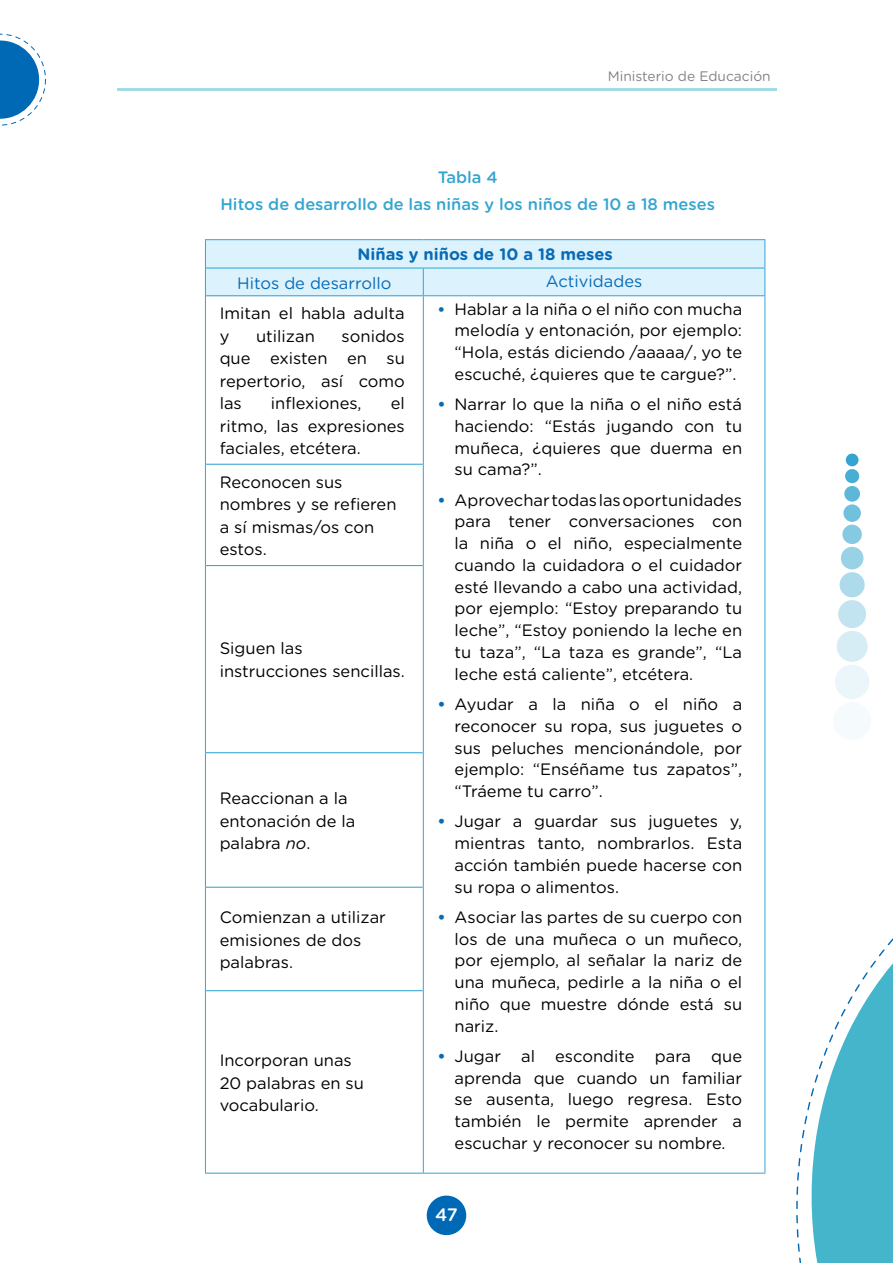
<style>
.page{position:relative;width:893px;height:1263px;background:#fff}
.page>*{position:absolute;margin:0;border:0;box-sizing:border-box;transform-origin:0 0}
.t1{font:500 18px "Gotham Rounded";color:#fff}
.t2{font:16.5px/21.8px "Gotham Rounded";color:#000;text-align:justify}
.t3{font:500 16.5px/26.7px "Gotham Rounded";color:#34a5d0;text-align:center}
.t4{font:16.5px "Gotham Rounded";color:#086bb5}
.t5{font:700 16.5px "Gotham Rounded";color:#086bb5}
.t6{font:13.8px "Gotham Rounded";color:#808285}
.s1{font-weight:700;font-size:15.75px;color:#086bb5}
.s2{font-weight:700;color:#086bb5}
.s3{font-style:italic}
</style>
<div class="page">
<svg style="left:796px;top:938px;width:97px;height:325px"></svg>
<svg style="left:0;top:34px;width:46px;height:92px"></svg>
<div style="left:833px;top:702px;width:38px;height:38px;background:#f5fafc;border-radius:50%"></div>
<div style="left:835px;top:665px;width:34px;height:34px;background:#ebf6fa;border-radius:50%"></div>
<div style="left:837px;top:631px;width:31px;height:31px;background:#d7edf5;border-radius:50%"></div>
<div style="left:838px;top:600px;width:28px;height:28px;background:#c2e4f0;border-radius:50%"></div>
<div style="left:840px;top:572px;width:25px;height:25px;background:#aedbec;border-radius:50%"></div>
<div style="left:841px;top:547px;width:22px;height:22px;background:#99d2e7;border-radius:50%"></div>
<div style="left:842px;top:525px;width:20px;height:19px;background:#85c9e2;border-radius:50%"></div>
<svg style="left:844px;top:486px;width:16px;height:16px"></svg>
<div style="left:845px;top:469px;width:14px;height:14px;background:#48aed4;border-radius:50%"></div>
<div style="left:846px;top:454px;width:12px;height:12px;background:#34a5d0;border-radius:50%"></div>
<svg style="left:843px;top:504px;width:18px;height:18px"></svg>
<div style="left:427px;top:1195px;width:39px;height:40px;background:#0069b5;border-radius:50%"></div>
<hr style="left:117px;top:88px;width:659px;height:3px;background:#45b5cb">
<hr style="left:206px;top:464px;width:217px;height:1px;background:#34a5d0">
<hr style="left:206px;top:565px;width:217px;height:1px;background:#34a5d0">
<hr style="left:206px;top:752px;width:217px;height:1px;background:#34a5d0">
<hr style="left:206px;top:887px;width:217px;height:1px;background:#34a5d0">
<hr style="left:206px;top:990px;width:217px;height:1px;background:#34a5d0">
<hr style="left:205px;top:1172px;width:218px;height:2px;background:#34a5d0">
<hr style="left:205px;top:296px;width:1px;height:168px;background:#34a5d0">
<hr style="left:205px;top:464px;width:1px;height:102px;background:#34a5d0">
<hr style="left:205px;top:566px;width:1px;height:187px;background:#34a5d0">
<hr style="left:205px;top:753px;width:1px;height:134px;background:#34a5d0">
<hr style="left:205px;top:887px;width:1px;height:104px;background:#34a5d0">
<hr style="left:205px;top:991px;width:1px;height:181px;background:#34a5d0">
<hr style="left:205px;top:239px;width:218px;height:1px;background:#34a5d0">
<hr style="left:423px;top:239px;width:342px;height:1px;background:#34a5d0">
<div style="left:205px;top:240px;width:560px;height:56px;background:#dcf2fd"></div>
<hr style="left:423px;top:268px;width:342px;height:1px;background:#34a5d0">
<hr style="left:206px;top:267px;width:217px;height:2px;background:#34a5d0">
<hr style="left:423px;top:295px;width:342px;height:1px;background:#34a5d0">
<hr style="left:423px;top:296px;width:1px;height:168px;background:#34a5d0">
<hr style="left:764px;top:296px;width:1px;height:168px;background:#34a5d0">
<hr style="left:423px;top:464px;width:1px;height:102px;background:#34a5d0">
<hr style="left:764px;top:464px;width:1px;height:102px;background:#34a5d0">
<hr style="left:423px;top:566px;width:1px;height:187px;background:#34a5d0">
<hr style="left:764px;top:566px;width:1px;height:187px;background:#34a5d0">
<hr style="left:423px;top:753px;width:1px;height:134px;background:#34a5d0">
<hr style="left:764px;top:753px;width:1px;height:134px;background:#34a5d0">
<hr style="left:423px;top:887px;width:1px;height:104px;background:#34a5d0">
<hr style="left:764px;top:887px;width:1px;height:104px;background:#34a5d0">
<hr style="left:423px;top:991px;width:1px;height:182px;background:#34a5d0">
<hr style="left:764px;top:991px;width:1px;height:182px;background:#34a5d0">
<hr style="left:423px;top:1173px;width:342px;height:1px;background:#34a5d0">
<p class="t6" style="left:608px;top:67px;width:164px">Ministerio de Educación</p>
<p class="t3" style="left:220px;top:163px;width:496px">Tabla 4<br>Hitos de desarrollo de las niñas y los niños de 10 a 18 meses</p>
<p class="t5" style="left:357px;top:243px;width:257px">Niñas y niños de 10 a 18 meses</p>
<p class="t4" style="left:237px;top:271px;width:156px">Hitos de desarrollo</p>
<p class="t4" style="left:546px;top:270px;width:98px">Actividades</p>
<p class="t2" style="left:220px;top:301px;width:187px;line-height:22.5px">Imitan el habla adulta y</p>
<p class="t2" style="left:455px;top:297px;width:289px;text-indent:-17px"><span class="s1">•</span> Hablar a la niña o el niño con mucha melodía y entonación, por ejemplo: “Hola, estás diciendo /aaaaa/, yo te escuché, ¿quieres que te cargue?”.</p>
<p class="t2" style="left:455px;top:393px;width:289px;text-indent:-17px"><span class="s2">•</span> Narrar lo que la niña o el niño está haciendo: “Estás jugando con tu muñeca, ¿quieres que duerma en su cama?”.</p>
<p class="t2" style="left:455px;top:488px;width:289px;text-indent:-17px"><span class="s2">•</span> Aprovechar todas las oportunidades para tener conversaciones con la niña o el niño, especialmente cuando la cuidadora o el cuidador esté llevando a cabo una actividad, por ejemplo: “Estoy preparando tu leche”, “Estoy poniendo la leche en tu taza”, “La taza es grande”, “La leche está caliente”, etcétera.</p>
<p class="t2" style="left:455px;top:692px;width:289px;text-indent:-17px"><span class="s2">•</span> Ayudar a la niña o el niño a reconocer su ropa, sus juguetes o sus peluches mencionándole, por ejemplo: “Enséñame tus zapatos”, “Tráeme tu carro”.</p>
<p class="t2" style="left:455px;top:810px;width:289px;text-indent:-17px"><span class="s2">•</span> Jugar a guardar sus juguetes y, mientras tanto, nombrarlos. Esta acción también puede hacerse con su ropa o alimentos.</p>
<p class="t2" style="left:455px;top:905px;width:289px;text-indent:-17px"><span class="s2">•</span> Asociar las partes de su cuerpo con los de una muñeca o un muñeco, por ejemplo, al señalar la nariz de una muñeca, pedirle a la niña o el niño que muestre dónde está su nariz.</p>
<p class="t2" style="left:455px;top:1044px;width:289px;text-indent:-17px"><span class="s2">•</span> Jugar al escondite para que aprenda que cuando un familiar se ausenta, luego regresa. Esto también le permite aprender a escuchar y reconocer su nombre.</p>
<p class="t2" style="left:220px;top:324px;width:187px;line-height:22.5px;text-indent:122px">sonidos que existen en su repertorio, así como las</p>
<p class="t2" style="left:256px;top:324px;width:60px">utilizan</p>
<p class="t2" style="left:220px;top:391px;width:187px;line-height:22.5px;text-indent:171px">el ritmo, las expresiones faciales, etcétera.</p>
<p class="t2" style="left:271px;top:392px;width:92px">inflexiones,</p>
<p class="t2" style="left:220px;top:470px;width:178px;line-height:22.5px;text-align:left">Reconocen sus nombres y se refieren a sí mismas/os con estos.</p>
<p class="t2" style="left:220px;top:637px;width:187px;line-height:22.5px">Siguen las instrucciones sencillas.</p>
<p class="t2" style="left:220px;top:786px;width:137px;line-height:22.5px;text-align:left">Reaccionan a la entonación de la palabra <span class="s3">no</span>.</p>
<p class="t2" style="left:220px;top:905px;width:168px;line-height:22.5px;text-align:left">Comienzan a utilizar emisiones de dos palabras.</p>
<p class="t2" style="left:220px;top:1048px;width:146px;line-height:22.5px;text-align:left">Incorporan unas<br>20 palabras en su vocabulario.</p>
<p class="t1" style="left:435px;top:1202px;width:24px">47</p>
</div>
